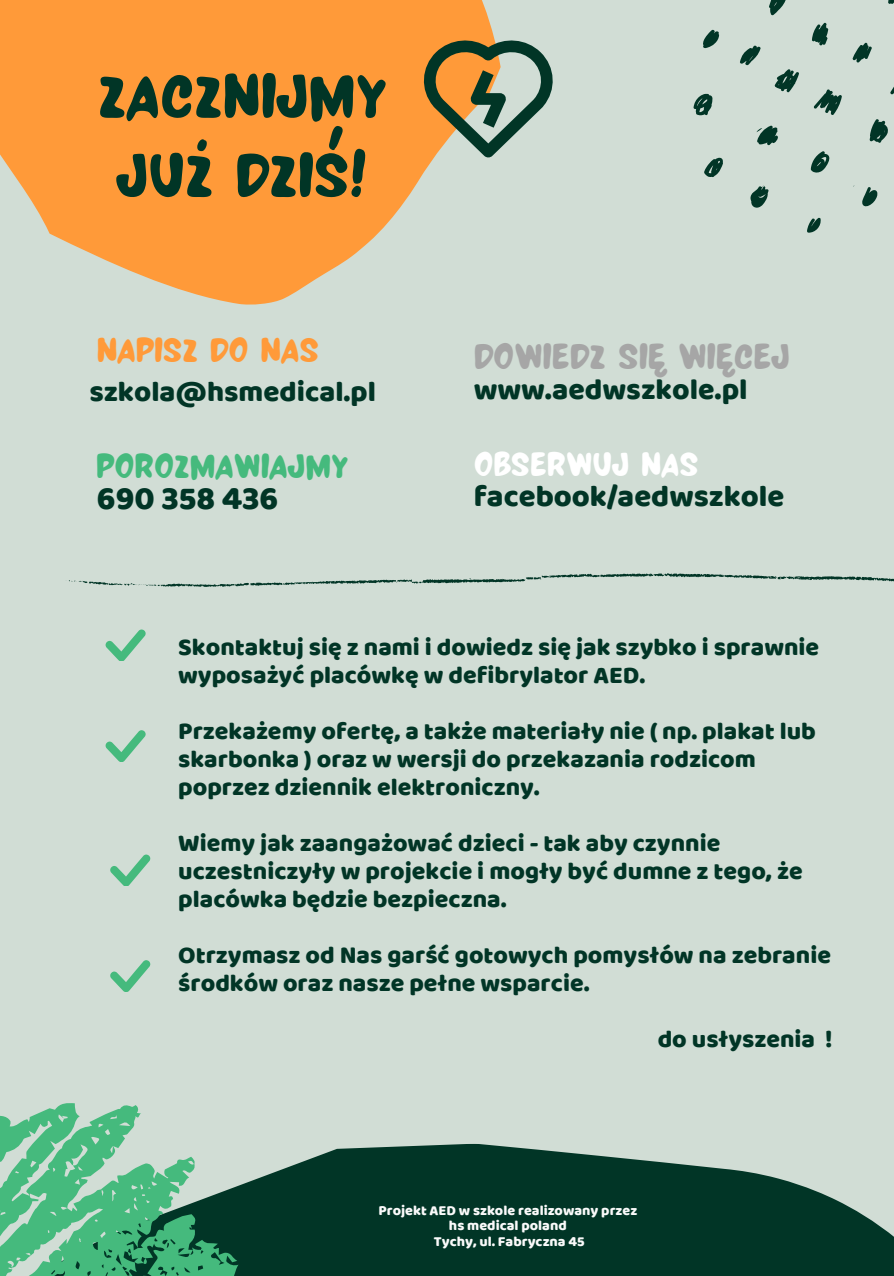
<style>
.page{position:relative;width:894px;height:1276px;background:#fff}
.page>*{position:absolute;margin:0;border:0;box-sizing:border-box;transform-origin:0 0}
.t1{font:69.75px/79.2px "NF La Lou Regular";color:#013526}
.t2{font:40.05px "NF La Lou Regular";color:#a6a6a6}
.t3{font:38.25px "NF La Lou Regular";color:#45ba7d}
.t4{font:38.25px "NF La Lou Regular";color:#ff9a39}
.t5{font:37.5px "NF La Lou Regular";color:#fff}
.t6{font:33.6px "Baloo";color:#013526}
.t7{font:30.75px "Baloo";color:#013526}
.t8{font:30px "Baloo";color:#013526}
.t9{font:29.4px "Baloo";color:#013526}
.t10{font:24.9px/28px "Baloo";color:#013526}
.t11{font:14.4px "Baloo";color:#fafafa}
</style>
<div class="page">
<div style="left:0;top:0;width:893px;height:1276px;background:#d1ddd5"></div>
<svg style="left:0;top:0;width:494px;height:305px;fill:#ff9a39"></svg>
<svg style="left:693px;top:0;width:200px;height:232px"></svg>
<svg style="left:420px;top:37px;width:133px;height:121px"></svg>
<svg style="left:68px;top:573px;width:825px;height:14px"></svg>
<svg style="left:274px;top:1143px;width:619px;height:133px;fill:#013526"></svg>
<svg style="left:105px;top:629px;width:41px;height:32px"></svg>
<svg style="left:0;top:1103px;width:274px;height:173px"></svg>
<svg style="left:105px;top:730px;width:41px;height:31px"></svg>
<svg style="left:110px;top:854px;width:40px;height:32px"></svg>
<svg style="left:110px;top:960px;width:40px;height:31px"></svg>
<p class="t1" style="left:98px;top:50px;width:289px">ZACZNIJMY<br>JUŻ DZIŚ!</p>
<h1 class="t4" style="left:97px;top:317px;width:224px">NAPISZ DO NAS</h1>
<p class="t2" style="left:473px;top:321px;width:317px">DOWIEDZ SIĘ WIĘCEJ</p>
<h2 class="t9" style="left:89px;top:373px;width:288px">szkola@hsmedical.pl</h2>
<p class="t8" style="left:473px;top:371px;width:275px">www.aedwszkole.pl</p>
<p class="t3" style="left:96px;top:433px;width:253px">POROZMAWIAJMY</p>
<p class="t6" style="left:97px;top:478px;width:183px">690 358 436</p>
<p class="t5" style="left:473px;top:431px;width:226px">OBSERWUJ NAS</p>
<p class="t7" style="left:473px;top:477px;width:312px">facebook/aedwszkole</p>
<h3 class="t10" style="left:178px;top:632px;width:642px">Skontaktuj się z nami i dowiedz się jak szybko i sprawnie wyposażyć placówkę w defibrylator AED.</h3>
<h3 class="t10" style="left:178px;top:716px;width:639px">Przekażemy ofertę, a także materiały nie ( np. plakat lub skarbonka ) oraz w wersji do przekazania rodzicom poprzez dziennik elektroniczny.</h3>
<h2 class="t10" style="left:178px;top:828px;width:625px">Wiemy jak zaangażować dzieci - tak aby czynnie uczestniczyły w projekcie i mogły być dumne z tego, że placówka będzie bezpieczna.</h2>
<h3 class="t10" style="left:178px;top:940px;width:654px">Otrzymasz od Nas garść gotowych pomysłów na zebranie środków oraz nasze pełne wsparcie.</h3>
<p class="t10" style="left:657px;top:1024px;width:176px">do usłyszenia !</p>
<h4 class="t11" style="left:378px;top:1201px;width:260px">Projekt AED w szkole realizowany przez</h4>
<h4 class="t11" style="left:449px;top:1217px;width:119px">hs medical poland</h4>
<h4 class="t11" style="left:433px;top:1232px;width:152px">Tychy, ul. Fabryczna 45</h4>
</div>
